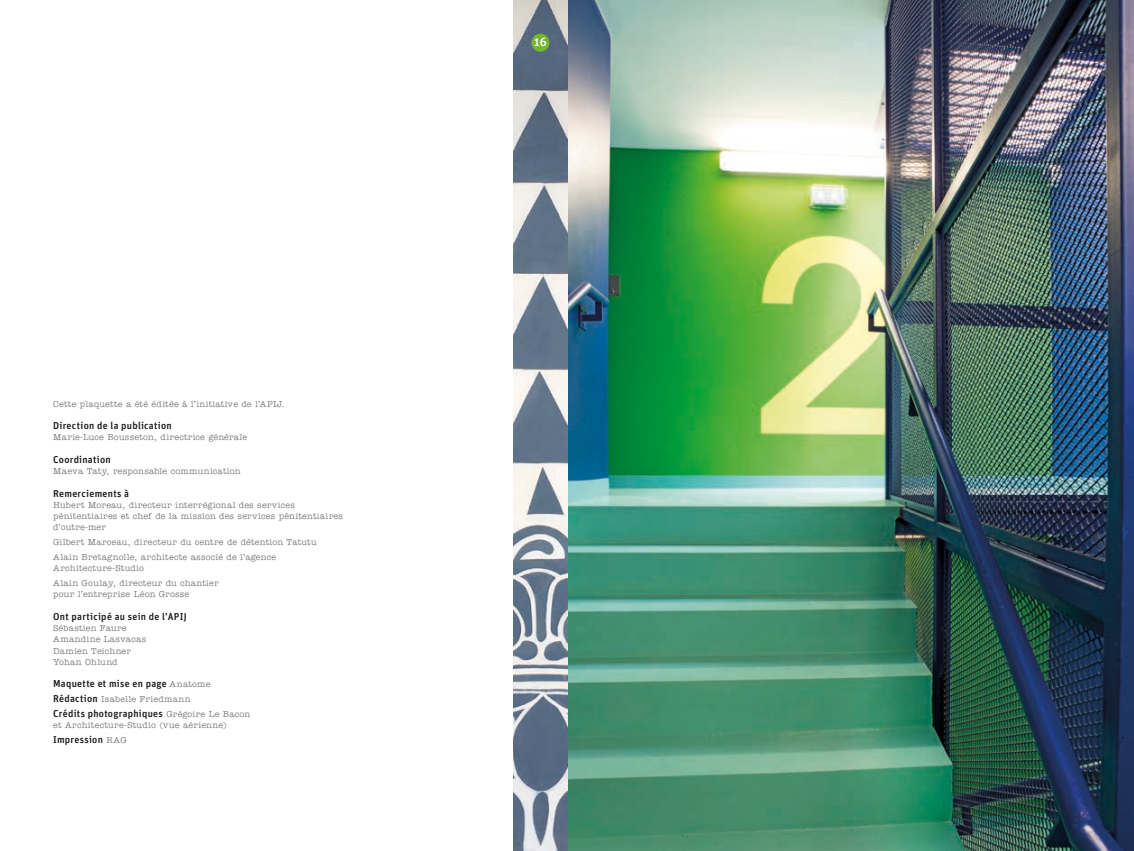
<style>
.page{position:relative;width:1134px;height:851px;background:#fff}
.page>*{position:absolute;margin:0;border:0;box-sizing:border-box;transform-origin:0 0}
.t1{font:500 12px "Unit";color:#fff}
.t2{font:500 10px "Unit";letter-spacing:.03em;color:#181816}
.t3{font:500 8.75px/11.2px "American Typewriter";letter-spacing:.03em;color:#808282}
.s1{font-family:"American Typewriter";font-size:8.75px;color:#808282}
.s2{font-family:"Unit";font-size:10px;color:#181816}
</style>
<div class="page">
<img style="left:514px;top:0;width:620px;height:850px">
<div style="left:531px;top:34px;width:18px;height:18px;background:#75b72b;border-radius:50%"></div>
<p class="t3" style="left:53px;top:398px;width:233px">Cette plaquette a été éditée à l’initiative de l’APIJ.</p>
<p class="t2" style="left:53px;top:419px;width:120px">Direction de la publication</p>
<p class="t3" style="left:53px;top:432px;width:196px">Marie-Luce Bousseton, directrice générale</p>
<p class="t2" style="left:53px;top:453px;width:59px">Coordination</p>
<p class="t3" style="left:53px;top:465px;width:189px">Maeva Taty, responsable communication</p>
<p class="t2" style="left:53px;top:487px;width:78px">Remerciements à</p>
<p class="t3" style="left:53px;top:499px;width:291px">Hubert Moreau, directeur interrégional des services pénitentiaires et chef de la mission des services pénitentiaires d’outre-mer</p>
<p class="t3" style="left:53px;top:535px;width:265px;line-height:14.8px">Gilbert Marceau, directeur du centre de détention Tatutu<br>Alain Bretagnolle, architecte associé de l’agence</p>
<p class="t3" style="left:53px;top:561px;width:167px;line-height:14.8px">Architecture-Studio<br>Alain Goulay, directeur du chantier</p>
<p class="t3" style="left:53px;top:588px;width:138px">pour l’entreprise Léon Grosse</p>
<p class="t2" style="left:53px;top:610px;width:135px">Ont participé au sein de l’APIJ</p>
<p class="t3" style="left:53px;top:622px;width:95px">Sébastien Faure<br>Amandine Lasvacas<br>Damien Teichner<br>Yohan Ohlund</p>
<p class="t2" style="left:53px;top:677px;width:159px">Maquette et mise en page <span class="s1">Anatome</span></p>
<p class="t3" style="left:53px;top:693px;width:139px"><span class="s2">Rédaction</span> Isabelle Friedmann</p>
<p class="t2" style="left:53px;top:707px;width:199px">Crédits photographiques <span class="s1">Grégoire Le Bacon</span></p>
<p class="t3" style="left:53px;top:719px;width:175px">et Architecture-Studio (vue aérienne)</p>
<p class="t2" style="left:53px;top:733px;width:75px">Impression <span class="s1">RAG</span></p>
<h1 class="t1" style="left:534px;top:35px;width:14px">16</h1>
</div>
